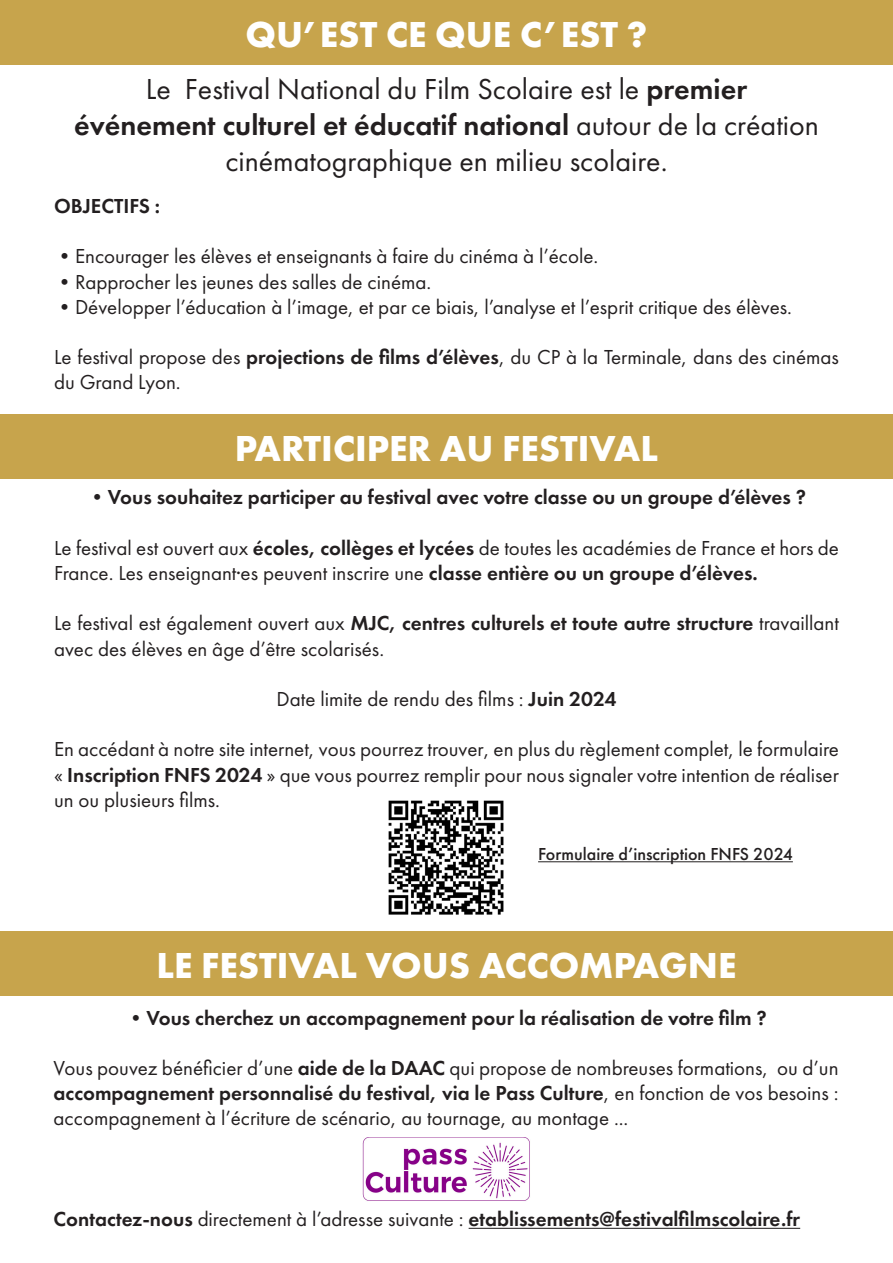
<style>
.page{position:relative;width:893px;height:1263px;background:#fff}
.page>*{position:absolute;margin:0;border:0;box-sizing:border-box;transform-origin:0 0}
.t1{font:700 37.5px "Futura PT";color:#fff}
.t2{font:30px/36px "Futura PT";color:#231f20;text-align:center}
.t3{font:21px/25.2px "Futura PT";color:#231f20}
.t4{font:600 21px "Futura PT";color:#231f20}
.t5{font:500 18px "Futura PT";color:#231f20}
.s1{font-weight:600}
.s2{font-weight:400}
</style>
<div class="page">
<div style="left:0;top:0;width:893px;height:65px;background:#c7a44c"></div>
<hr style="left:892px;top:673px;width:1px;height:64px;background:#c7a44c">
<div style="left:0;top:414px;width:893px;height:65px;background:#c7a44c"></div>
<div style="left:0;top:931px;width:893px;height:65px;background:#c7a44c"></div>
<hr style="left:469px;top:1228px;width:331px;height:1px;background:#231f20">
<img style="left:388px;top:800px;width:116px;height:115px">
<hr style="left:538px;top:861px;width:255px;height:1px;background:#231f20">
<img style="left:363px;top:1137px;width:167px;height:64px">
<p class="t1" style="left:246px;top:10px;width:403px">QU’EST CE QUE C’EST ?</p>
<p class="t2" style="left:74px;top:71px;width:746px">Le Festival National du Film Scolaire est le <span class="s1">premier événement culturel et éducatif national</span> autour de la création cinématographique en milieu scolaire.</p>
<p class="t4" style="left:54px;top:193px;width:108px">OBJECTIFS :</p>
<p class="t3" style="left:54px;top:244px;width:546px">•Encourager les élèves et enseignants à faire du cinéma à l’école.</p>
<p class="t3" style="left:54px;top:269px;width:379px">•Rapprocher les jeunes des salles de cinéma.</p>
<p class="t3" style="left:54px;top:294px;width:739px">•Développer l’éducation à l’image, et par ce biais, l’analyse et l’esprit critique des élèves.</p>
<p class="t3" style="left:54px;top:345px;width:786px">Le festival propose des <span class="s1">projections de films d’élèves</span>, du CP à la Terminale, dans des cinémas du Grand Lyon.</p>
<p class="t1" style="left:235px;top:424px;width:425px">PARTICIPER AU FESTIVAL</p>
<p class="t4" style="left:87px;top:484px;width:721px">•Vous souhaitez participer au festival avec votre classe ou un groupe d’élèves ?</p>
<p class="t3" style="left:54px;top:535px;width:786px">Le festival est ouvert aux <span class="s1">écoles, collèges et lycées</span> de toutes les académies de France et hors de<br>France. Les enseignant·es peuvent inscrire une <span class="s1">classe entière ou un groupe d’élèves.</span></p>
<p class="t3" style="left:54px;top:611px;width:786px">Le festival est également ouvert aux <span class="s1">MJC, centres culturels et toute autre structure</span> travaillant avec des élèves en âge d’être scolarisés.</p>
<p class="t3" style="left:277px;top:686px;width:341px">Date limite de rendu des films : <span class="s1">Juin 2024</span></p>
<p class="t3" style="left:54px;top:737px;width:786px;text-align:justify">En accédant à notre site internet, vous pourrez trouver, en plus du règlement complet, le formulaire « <span class="s1">Inscription FNFS 2024</span> » que vous pourrez remplir pour nous signaler votre intention de réaliser un ou plusieurs films.</p>
<p class="t5" style="left:538px;top:843px;width:256px">Formulaire d’inscription FNFS 2024</p>
<p class="t1" style="left:157px;top:941px;width:581px">LE FESTIVAL VOUS ACCOMPAGNE</p>
<p class="t4" style="left:125px;top:1004px;width:643px">•Vous cherchez un accompagnement pour la réalisation de votre film ?</p>
<p class="t3" style="left:54px;top:1055px;width:786px;text-align:justify">Vous pouvez bénéficier d’une <span class="s1">aide de la DAAC</span> qui propose de nombreuses formations, ou d’un <span class="s1">accompagnement personnalisé du festival, via le Pass Culture</span>, en fonction de vos besoins : accompagnement à l’écriture de scénario, au tournage, au montage ...</p>
<p class="t4" style="left:54px;top:1206px;width:748px">Contactez-nous <span class="s2">directement à l’adresse suivante :</span> etablissements@festivalfilmscolaire.fr</p>
</div>
